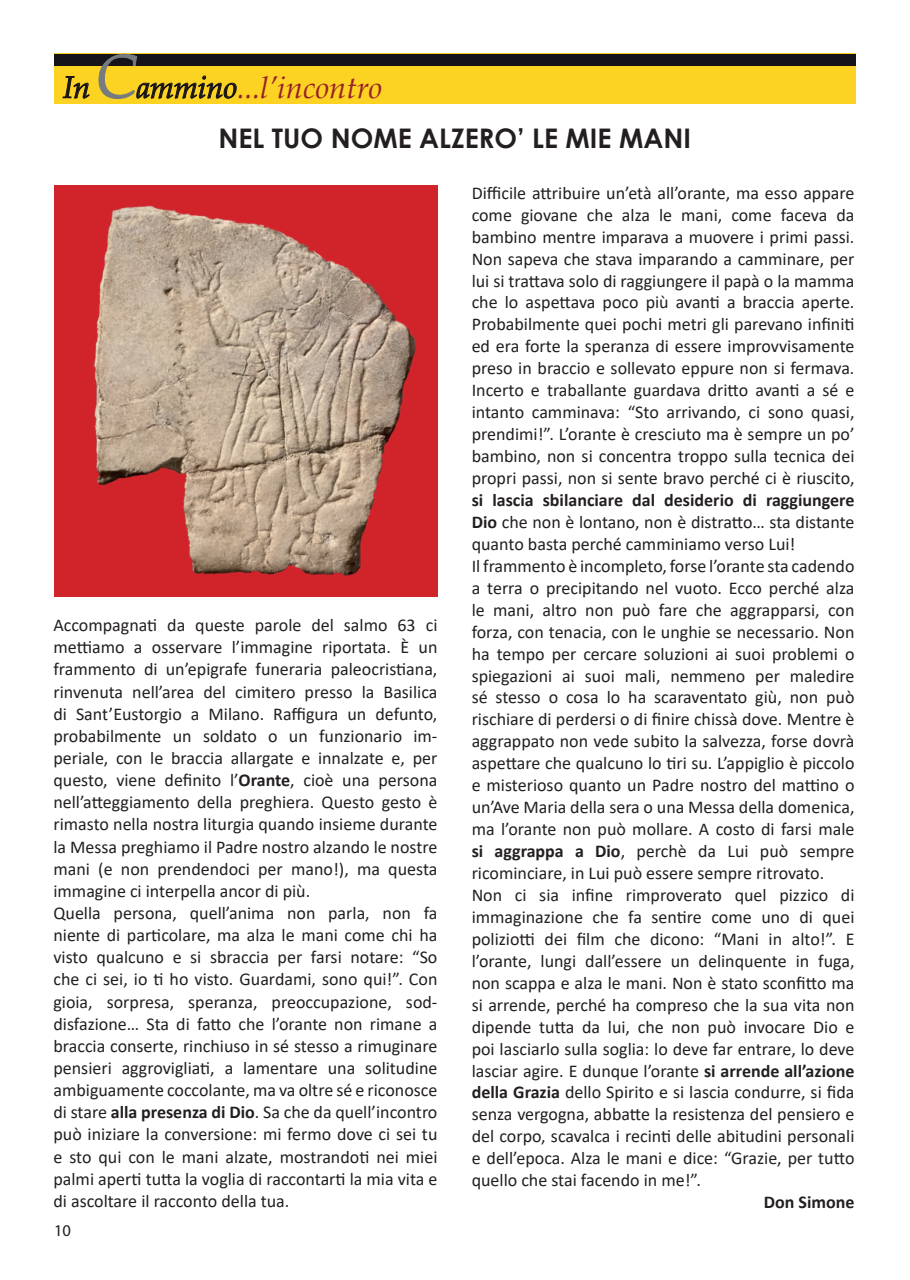
<style>
.page{position:relative;width:910px;height:1280px;background:#fff}
.page>*{position:absolute;margin:0;border:0;box-sizing:border-box;transform-origin:0 0}
.t1{font:italic 30.75px "Book Antiqua";color:#962029}
.t2{font:700 27px "Century Gothic";color:#231f20}
.t3{font:18px/21.9px "Calibri";color:#231f20}
.t4{font:700 18px "Calibri";color:#231f20}
.t5{font:16.5px "Myriad Pro";color:#231f20}
.s1{color:#171419}
.s2{font-size:61.95px;color:#767b7f}
.s3{font-weight:700}
</style>
<div class="page">
<div style="left:54px;top:53px;width:802px;height:51px;background:#fcd223"></div>
<div style="left:54px;top:54px;width:802px;height:12px;background:#171419"></div>
<svg style="left:63px;top:76px;width:27px;height:23px"></svg>
<svg style="left:99px;top:54px;width:138px;height:45px"></svg>
<div style="left:54px;top:185px;width:384px;height:411px;background:#d1232a"></div>
<img style="left:93px;top:205px;width:323px;height:371px">
<h1 class="t1" style="left:63px;top:69px;width:320px"><span class="s1">In</span><span class="s2">C</span><span class="s1">ammino</span>...l’incontro</h1>
<h2 class="t2" style="left:218px;top:118px;width:474px">NEL TUO NOME ALZERO’ LE MIE MANI</h2>
<p class="t3" style="left:53px;top:614px;width:386px">Accompagnati da queste parole del salmo 63 ci mettiamo a osservare l’immagine riportata. È un frammento di un’epigrafe funeraria paleocristiana, rinvenuta nell’area del cimitero presso la Basilica di Sant’Eustorgio a Milano. Raffigura un defunto, probabilmente un soldato o un funzionario im&shy;periale, con le braccia allargate e innalzate e, per questo, viene definito l’<span class="s3">Orante</span>, cioè una persona nell’atteggiamento della preghiera. Questo gesto è rimasto nella nostra liturgia quando insieme durante la Messa preghiamo il Padre nostro alzando le nostre mani (e non prendendoci per mano!), ma questa immagine ci interpella ancor di più.<br>Quella persona, quell’anima non parla, non fa niente di particolare, ma alza le mani come chi ha visto qualcuno e si sbraccia per farsi notare: “So che ci sei, io ti ho visto. Guardami, sono qui!”. Con gioia, sorpresa, speranza, preoccupazione, sod&shy;disfazione… Sta di fatto che l’orante non rimane a braccia conserte, rinchiuso in sé stesso a rimuginare pensieri aggrovigliati, a lamentare una solitudine ambiguamente coccolante, ma va oltre sé e riconosce di stare <span class="s3">alla presenza di Dio</span>. Sa che da quell’incontro può iniziare la conversione: mi fermo dove ci sei tu e sto qui con le mani alzate, mostrandoti nei miei palmi aperti tutta la voglia di raccontarti la mia vita e di ascoltare il racconto della tua.</p>
<p class="t5" style="left:54px;top:1221px;width:18px">10</p>
<p class="t3" style="left:472px;top:181px;width:384px;text-align:justify">Difficile attribuire un’età all’orante, ma esso appare come giovane che alza le mani, come faceva da bambino mentre imparava a muovere i primi passi.<br>Non sapeva che stava imparando a camminare, per lui si trattava solo di raggiungere il papà o la mamma che lo aspettava poco più avanti a braccia aperte.<br>Probabilmente quei pochi metri gli parevano infiniti ed era forte la speranza di essere improvvisamente preso in braccio e sollevato eppure non si fermava.<br>Incerto e traballante guardava dritto avanti a sé e intanto camminava: “Sto arrivando, ci sono quasi, prendimi!”. L’orante è cresciuto ma è sempre un po’ bambino, non si concentra troppo sulla tecnica dei propri passi, non si sente bravo perché ci è riuscito,</p>
<p class="t3" style="left:472px;top:489px;width:384px"><span class="s3">si lascia sbilanciare dal desiderio di raggiungere Dio</span> che non è lontano, non è distratto… sta distante quanto basta perché camminiamo verso Lui!<br>Il frammento è incompleto, forse l’orante sta cadendo a terra o precipitando nel vuoto. Ecco perché alza le mani, altro non può fare che aggrapparsi, con forza, con tenacia, con le unghie se necessario. Non ha tempo per cercare soluzioni ai suoi problemi o spiegazioni ai suoi mali, nemmeno per maledire sé stesso o cosa lo ha scaraventato giù, non può rischiare di perdersi o di finire chissà dove. Mentre è aggrappato non vede subito la salvezza, forse dovrà aspettare che qualcuno lo tiri su. L’appiglio è piccolo e misterioso quanto un Padre nostro del mattino o un’Ave Maria della sera o una Messa della domenica, ma l’orante non può mollare. A costo di farsi male <span class="s3">si aggrappa a Dio</span>, perchè da Lui può sempre ricominciare, in Lui può essere sempre ritrovato.<br>Non ci sia infine rimproverato quel pizzico di immaginazione che fa sentire come uno di quei poliziotti dei film che dicono: “Mani in alto!”. E l’orante, lungi dall’essere un delinquente in fuga, non scappa e alza le mani. Non è stato sconfitto ma si arrende, perché ha compreso che la sua vita non dipende tutta da lui, che non può invocare Dio e poi lasciarlo sulla soglia: lo deve far entrare, lo deve lasciar agire. E dunque l’orante <span class="s3">si arrende all’azione della Grazia</span> dello Spirito e si lascia condurre, si fida senza vergogna, abbatte la resistenza del pensiero e del corpo, scavalca i recinti delle abitudini personali e dell’epoca. Alza le mani e dice: “Grazie, per tutto quello che stai facendo in me!”.</p>
<p class="t4" style="left:764px;top:1189px;width:92px">Don Simone</p>
</div>
